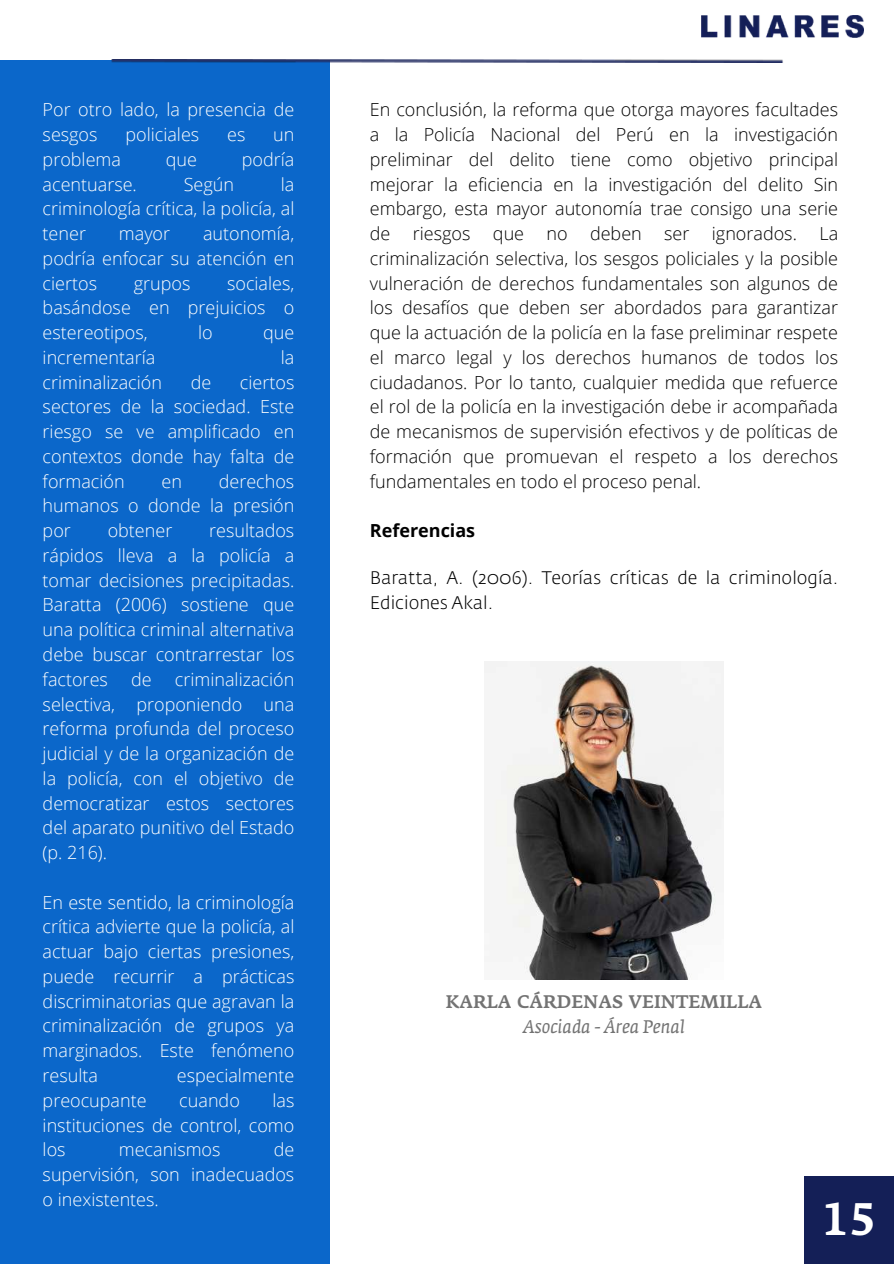
<style>
.page{position:relative;width:894px;height:1264px;background:#fff}
.page>*{position:absolute;margin:0;border:0;box-sizing:border-box;transform-origin:0 0}
.t1{font:45px "Fedra Serif A Medium TF";color:#fff}
.t2{font:300 18px/24.8px "Open Sans";color:#fff;text-align:justify}
.t3{font:300 18px/24.8px "Open Sans";color:#000;text-align:justify}
.t4{font:300 18px/24.8px "Fedra Sans Std";color:#000}
.t5{font:18px "Fedra Serif A Medium TF";color:#737373}
.t6{font:italic 18px "Fedra Serif A";color:#737373}
.t7{font:700 18px "Open Sans";color:#000}
</style>
<div class="page">
<div style="left:0;top:60px;width:329px;height:1203px;background:#0b67ca"></div>
<img style="left:111px;top:60px;width:672px;height:2px">
<img style="left:701px;top:16px;width:162px;height:21px">
<div style="left:804px;top:1176px;width:89px;height:87px;background:#141f57"></div>
<img style="left:484px;top:661px;width:239px;height:318px">
<p class="t2" style="left:43px;top:97px;width:253px">Por otro lado, la presencia de sesgos</p>
<p class="t2" style="left:125px;top:122px;width:75px">policiales</p>
<p class="t2" style="left:227px;top:122px;width:20px">es</p>
<p class="t2" style="left:273px;top:122px;width:23px">un</p>
<p class="t2" style="left:43px;top:146px;width:80px">problema</p>
<p class="t2" style="left:166px;top:146px;width:33px">que</p>
<p class="t2" style="left:242px;top:146px;width:54px">podría</p>
<p class="t2" style="left:43px;top:171px;width:96px">acentuarse.</p>
<p class="t2" style="left:184px;top:171px;width:52px">Según</p>
<p class="t2" style="left:43px;top:171px;width:253px;text-indent:238px">la criminología crítica, la policía, al tener</p>
<p class="t2" style="left:43px;top:221px;width:253px;text-indent:160px">autonomía, podría enfocar su atención en ciertos</p>
<p class="t2" style="left:119px;top:221px;width:53px">mayor</p>
<p class="t2" style="left:43px;top:270px;width:253px;text-indent:184px">sociales, basándose en prejuicios o estereotipos,</p>
<p class="t2" style="left:134px;top:270px;width:58px">grupos</p>
<p class="t2" style="left:198px;top:320px;width:16px">lo</p>
<p class="t2" style="left:263px;top:320px;width:33px">que</p>
<p class="t2" style="left:43px;top:344px;width:114px">incrementaría</p>
<p class="t2" style="left:281px;top:344px;width:15px">la</p>
<p class="t2" style="left:43px;top:369px;width:121px">criminalización</p>
<p class="t2" style="left:191px;top:369px;width:22px">de</p>
<p class="t2" style="left:43px;top:369px;width:253px;text-indent:197px">ciertos sectores de la sociedad. Este riesgo se ve amplificado en contextos donde hay falta de formación</p>
<p class="t2" style="left:43px;top:468px;width:253px;text-indent:176px">derechos humanos o donde la presión por</p>
<p class="t2" style="left:161px;top:468px;width:22px">en</p>
<p class="t2" style="left:43px;top:518px;width:253px;text-indent:166px">resultados rápidos lleva a la policía a tomar decisiones precipitadas.<br>Baratta (2006) sostiene que una política criminal alternativa debe buscar contrarrestar los factores</p>
<p class="t2" style="left:108px;top:518px;width:66px">obtener</p>
<p class="t2" style="left:43px;top:666px;width:253px;text-indent:132px">criminalización selectiva, proponiendo una reforma profunda del proceso judicial y de la organización de la policía, con el objetivo de democratizar estos sectores del aparato punitivo del Estado (p. 216).</p>
<p class="t2" style="left:43px;top:889px;width:253px">En este sentido, la criminología crítica advierte que la policía, al actuar bajo ciertas presiones, puede recurrir a prácticas discriminatorias que agravan la criminalización de grupos ya marginados. Este fenómeno resulta</p>
<p class="t2" style="left:131px;top:666px;width:22px">de</p>
<p class="t2" style="left:177px;top:1062px;width:119px">especialmente</p>
<p class="t2" style="left:43px;top:1087px;width:253px;text-indent:230px">las instituciones de control, como los</p>
<p class="t2" style="left:43px;top:1087px;width:105px">preocupante</p>
<p class="t2" style="left:179px;top:1087px;width:62px">cuando</p>
<p class="t2" style="left:43px;top:1136px;width:253px;text-indent:231px">de supervisión, son inadecuados o inexistentes.</p>
<p class="t2" style="left:119px;top:1136px;width:103px">mecanismos</p>
<p class="t3" style="left:370px;top:97px;width:469px">En conclusión, la reforma que otorga mayores facultades a la Policía Nacional del Perú en la investigación preliminar del delito tiene como objetivo principal mejorar la eficiencia en la investigación del delito Sin embargo, esta mayor autonomía trae consigo una serie de riesgos que no deben ser ignorados. La criminalización selectiva, los sesgos policiales y la posible vulneración de derechos fundamentales son algunos de los desafíos que deben ser abordados para garantizar que la actuación de la policía en la fase preliminar respete el marco legal y los derechos humanos de todos los ciudadanos. Por lo tanto, cualquier medida que refuerce el rol de la policía en la investigación debe ir acompañada de mecanismos de supervisión efectivos y de políticas de formación que promuevan el respeto a los derechos fundamentales en todo el proceso penal.</p>
<p class="t7" style="left:370px;top:518px;width:107px">Referencias</p>
<p class="t4" style="left:370px;top:567px;width:469px">Baratta, A. (2006). Teorías críticas de la criminología.<br>Ediciones Akal.</p>
<p class="t5" style="left:446px;top:991px;width:318px">KARLA CÁRDENAS VEINTEMILLA</p>
<p class="t6" style="left:523px;top:1016px;width:163px">Asociada - Área Penal</p>
<h1 class="t1" style="left:821px;top:1193px;width:55px">15</h1>
</div>
